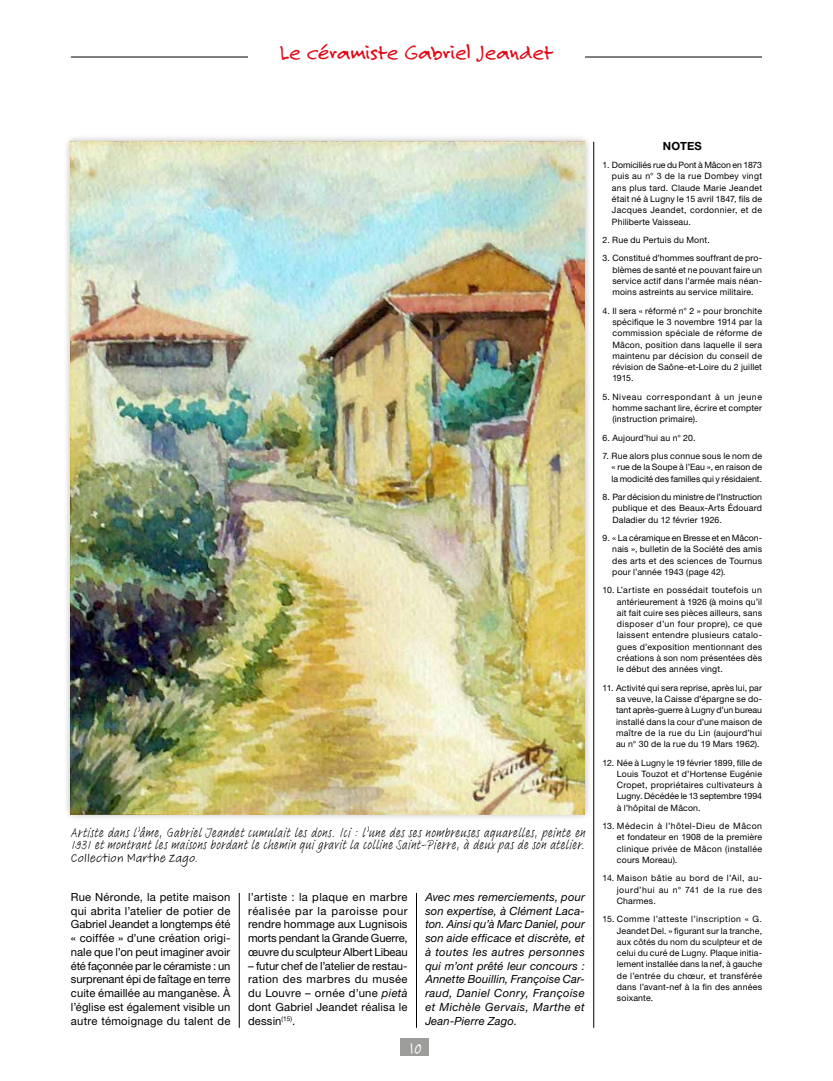
<style>
.page{position:relative;width:833px;height:1081px;background:#fff}
.page>*{position:absolute;margin:0;border:0;box-sizing:border-box;transform-origin:0 0}
.t1{font:22.5px "Felt Tip Roman";letter-spacing:-.01em;color:#e30613}
.t2{font:15px "Felt Tip Roman";color:#fff}
.t3{font:13.12px/12.5px "Adobe Handwriting Frank";letter-spacing:.03em;color:#000}
.t4{font:12.5px "Adobe Handwriting Tiffany";letter-spacing:.02em;color:#000}
.t5{font:11.25px/13.8px "Helvetica Neue LT Std";letter-spacing:.01em;color:#000;text-align:justify}
.t6{font:italic 11.25px/13.8px "Helvetica Neue LT Std";letter-spacing:.035em;color:#000;text-align:justify}
.t7{font:700 11.25px "Helvetica Neue LT Std";letter-spacing:.01em;color:#000}
.t8{font:8.75px/11.2px "Helvetica Neue LT Std";letter-spacing:.02em;color:#000;text-align:justify}
.s1{font-style:italic}
</style>
<div class="page">
<hr style="left:71px;top:57px;width:691px;height:1px;background:#000">
<hr style="left:593px;top:142px;width:1px;height:886px;background:#000">
<hr style="left:416px;top:893px;width:1px;height:135px;background:#000">
<hr style="left:239px;top:893px;width:1px;height:135px;background:#000">
<div style="left:248px;top:43px;width:337px;height:28px;background:#fff"></div>
<div style="left:400px;top:1038px;width:29px;height:18px;background:#9d9d9c"></div>
<div style="left:63px;top:134px;width:529px;height:687px;background:#000;opacity:.3"></div>
<img style="left:71px;top:142px;width:514px;height:672px">
<h1 class="t1" style="left:280px;top:38px;width:275px">Le céramiste Gabriel Jeandet</h1>
<h3 class="t3" style="left:71px;top:826px;width:515px">Artiste dans l’âme, Gabriel Jeandet cumulait les dons. Ici : l’une des ses nombreuses aquarelles, peinte en<br>1931 et montrant les maisons bordant le chemin qui gravit la colline Saint-Pierre, à deux pas de son atelier.</h3>
<h3 class="t4" style="left:71px;top:849px;width:128px">Collection Marthe Zago.</h3>
<p class="t6" style="left:425px;top:890px;width:161px">Avec mes remerciements, pour son expertise, à Clément Laca&shy;ton. Ainsi qu’à Marc Daniel, pour son aide efficace et discrète, et à toutes les autres personnes qui m’ont prêté leur concours :<br>Annette Bouillin, Françoise Car&shy;raud, Daniel Conry, Françoise et Michèle Gervais, Marthe et Jean-Pierre Zago.</p>
<p class="t5" style="left:71px;top:890px;width:161px">Rue Néronde, la petite maison qui abrita l’atelier de potier de Gabriel Jeandet a longtemps été « coiffée » d’une création origi&shy;nale que l’on peut imaginer avoir été façonnée par le céramiste : un surprenant épi de faîtage en terre cuite émaillée au manganèse. À l’église est également visible un autre témoignage du talent de</p>
<p class="t5" style="left:248px;top:890px;width:161px">l’artiste : la plaque en marbre réalisée par la paroisse pour rendre hommage aux Lugnisois morts pendant la Grande Guerre, œuvre du sculpteur Albert Libeau</p>
<p class="t5" style="left:248px;top:958px;width:161px">– futur chef de l’atelier de restau&shy;ration des marbres du musée du Louvre – ornée d’une <span class="s1">pietà </span>dont Gabriel Jeandet réalisa le dessin<sup>(15)</sup>.</p>
<h2 class="t2" style="left:408px;top:1039px;width:15px">10</h2>
<p class="t7" style="left:663px;top:139px;width:41px">NOTES</p>
<p class="t8" style="left:612px;top:159px;width:152px;text-indent:-9px">1. Domiciliés rue du Pont à Mâcon en 1873 puis au n° 3 de la rue Dombey vingt ans plus tard. Claude Marie Jeandet était né à Lugny le 15 avril 1847, fils de Jacques Jeandet, cordonnier, et de Philiberte Vaisseau.</p>
<p class="t8" style="left:602px;top:234px;width:109px">2. Rue du Pertuis du Mont.</p>
<p class="t8" style="left:612px;top:252px;width:151px;text-indent:-10px">3. Constitué d’hommes souffrant de pro&shy;blèmes de santé et ne pouvant faire un service actif dans l’armée mais néan&shy;moins astreints au service militaire.</p>
<p class="t8" style="left:612px;top:305px;width:151px;text-indent:-10px">4. Il sera « réformé n° 2 » pour bronchite spécifique le 3 novembre 1914 par la commission spéciale de réforme de Mâcon, position dans laquelle il sera maintenu par décision du conseil de révision de Saône-et-Loire du 2 juillet 1915.</p>
<p class="t8" style="left:612px;top:391px;width:151px;text-indent:-10px">5. Niveau correspondant à un jeune homme sachant lire, écrire et compter (instruction primaire).</p>
<p class="t8" style="left:602px;top:432px;width:94px">6. Aujourd’hui au n° 20.</p>
<p class="t8" style="left:611px;top:450px;width:152px;text-indent:-9px">7. Rue alors plus connue sous le nom de « rue de la Soupe à l’Eau », en raison de la modicité des familles qui y résidaient.</p>
<p class="t8" style="left:612px;top:491px;width:151px;text-indent:-10px">8. Par décision du ministre de l’Instruction publique et des Beaux-Arts Édouard Daladier du 12 février 1926.</p>
<p class="t8" style="left:612px;top:532px;width:151px;text-indent:-10px">9. « La céramique en Bresse et en Mâcon&shy;nais », bulletin de la Société des amis des arts et des sciences de Tournus pour l’année 1943 (page 42).</p>
<p class="t8" style="left:617px;top:584px;width:147px;text-indent:-14px">10. L’artiste en possédait toutefois un antérieurement à 1926 (à moins qu’il ait fait cuire ses pièces ailleurs, sans disposer d’un four propre), ce que laissent entendre plusieurs catalo&shy;gues d’exposition mentionnant des créations à son nom présentées dès le début des années vingt.</p>
<p class="t8" style="left:616px;top:682px;width:147px;text-indent:-14px">11. Activité qui sera reprise, après lui, par sa veuve, la Caisse d’épargne se do&shy;tant après-guerre à Lugny d’un bureau installé dans la cour d’une maison de maître de la rue du Lin (aujourd’hui au n° 30 de la rue du 19 Mars 1962).</p>
<p class="t8" style="left:617px;top:756px;width:147px;text-indent:-14px">12. Née à Lugny le 19 février 1899, fille de Louis Touzot et d’Hortense Eugénie Cropet, propriétaires cultivateurs à Lugny. Décédée le 13 septembre 1994 à l’hôpital de Mâcon.</p>
<p class="t8" style="left:617px;top:820px;width:147px;text-indent:-14px">13. Médecin à l’hôtel-Dieu de Mâcon et fondateur en 1908 de la première clinique privée de Mâcon (installée cours Moreau).</p>
<p class="t8" style="left:617px;top:872px;width:147px;text-indent:-14px">14. Maison bâtie au bord de l’Ail, au&shy;jourd’hui au n° 741 de la rue des Charmes.</p>
<p class="t8" style="left:617px;top:913px;width:147px;text-indent:-14px">15. Comme l’atteste l’inscription « G.<br>Jeandet Del. » figurant sur la tranche, aux côtés du nom du sculpteur et de celui du curé de Lugny. Plaque initia&shy;lement installée dans la nef, à gauche de l’entrée du chœur, et transférée dans l’avant-nef à la fin des années soixante.</p>
</div>
